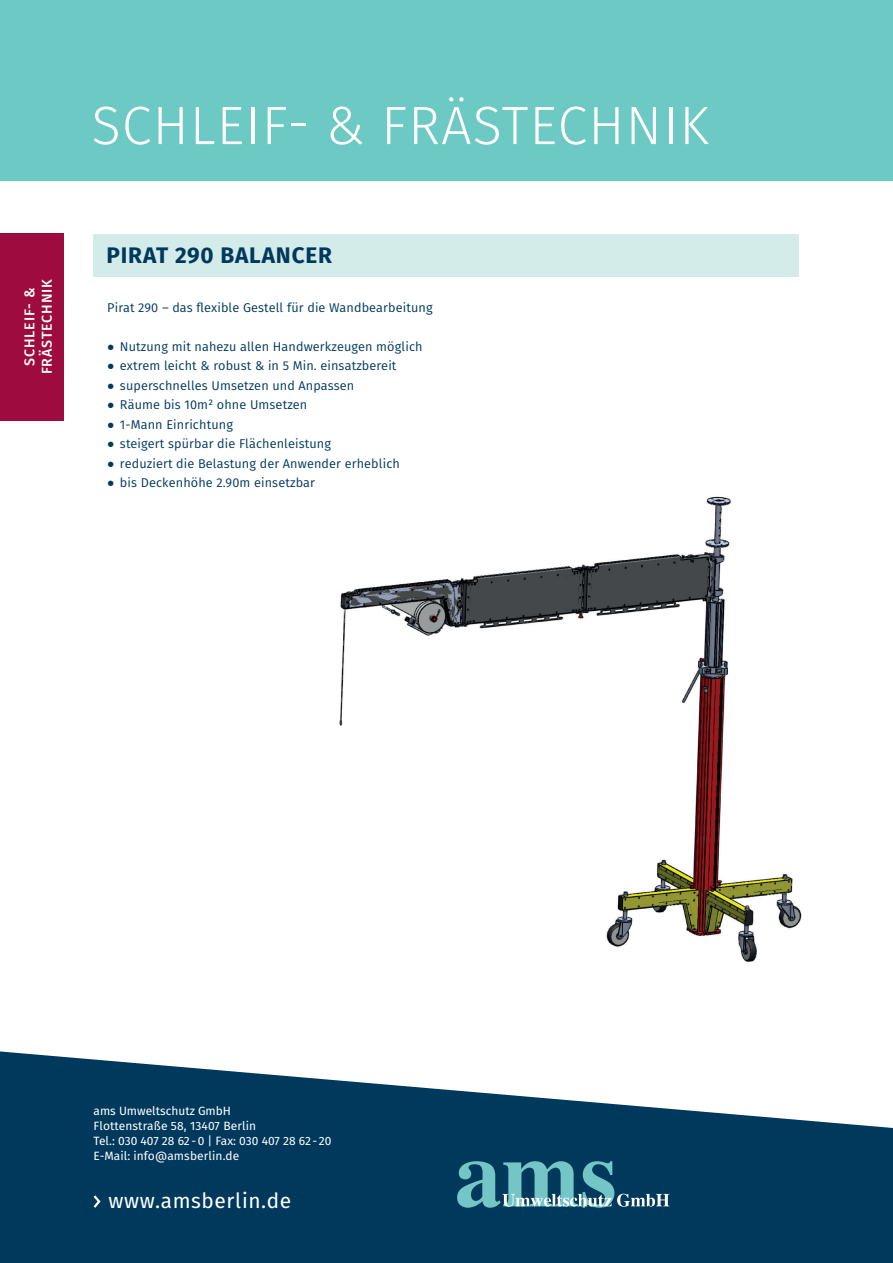
<style>
.page{position:relative;width:893px;height:1263px;background:#fff}
.page>*{position:absolute;margin:0;border:0;box-sizing:border-box;transform-origin:0 0}
.t1{font:300 54px "Fira Sans";letter-spacing:.02em;color:#fff}
.t2{font:700 22.5px "Fira Sans";letter-spacing:.04em;color:#00395c}
.t3{font:21px "Fira Sans";letter-spacing:.03em;color:#fff}
.t4{font:500 14.25px "Fira Sans";letter-spacing:.06em;color:#fff}
.Fira_-_Fließtext{font:12.75px "Fira Sans";letter-spacing:.01em;color:#00395c}
.t5{font:12px "Fira Sans";color:#fff}
.s1{font-size:11.7px}
</style>
<div class="page">
<div style="left:0;top:0;width:893px;height:181px;background:#6dc9c4"></div>
<svg style="left:0;top:1051px;width:893px;height:212px;fill:#00395c"></svg>
<svg style="left:91px;top:1193px;width:11px;height:17px"></svg>
<div style="left:0;top:234px;width:64px;height:187px;background:#9e0b3f"></div>
<svg style="left:457px;top:1161px;width:212px;height:47px;background:#3d7b8e"></svg>
<div style="left:94px;top:234px;width:705px;height:43px;background:#d3ecea"></div>
<img style="left:339px;top:496px;width:463px;height:466px">
<p class="t4" style="left:18px;top:366px;width:80px;rotate:-90deg">SCHLEIF- &amp;</p>
<p class="t4" style="left:35px;top:374px;width:97px;rotate:-90deg">FRÄSTECHNIK</p>
<p class="t1" style="left:92px;top:87px;width:619px">SCHLEIF- &amp; FRÄSTECHNIK</p>
<p class="t2" style="left:106px;top:237px;width:227px">PIRAT 290 BALANCER</p>
<p class="Fira_-_Fließtext" style="left:107px;top:298px;width:327px">Pirat 290 – das flexible Gestell für die Wandbearbeitung</p>
<p class="Fira_-_Fließtext" style="left:107px;top:337px;width:317px"><span class="s1">⦁</span> Nutzung mit nahezu allen Handwerkzeugen möglich</p>
<p class="Fira_-_Fließtext" style="left:107px;top:356px;width:291px"><span class="s1">⦁</span> extrem leicht &amp; robust &amp; in 5 Min. einsatzbereit</p>
<p class="Fira_-_Fließtext" style="left:107px;top:376px;width:249px"><span class="s1">⦁</span> superschnelles Umsetzen und Anpassen</p>
<p class="Fira_-_Fließtext" style="left:107px;top:395px;width:202px"><span class="s1">⦁</span> Räume bis 10m² ohne Umsetzen</p>
<p class="Fira_-_Fließtext" style="left:107px;top:415px;width:127px"><span class="s1">⦁</span> 1-Mann Einrichtung</p>
<p class="Fira_-_Fließtext" style="left:107px;top:434px;width:225px"><span class="s1">⦁</span> steigert spürbar die Flächenleistung</p>
<p class="Fira_-_Fließtext" style="left:107px;top:454px;width:294px"><span class="s1">⦁</span> reduziert die Belastung der Anwender erheblich</p>
<p class="Fira_-_Fließtext" style="left:107px;top:473px;width:209px"><span class="s1">⦁</span> bis Deckenhöhe 2.90m einsetzbar</p>
<p class="t5" style="left:94px;top:1101px;width:139px">ams Umweltschutz GmbH</p>
<p class="t5" style="left:94px;top:1116px;width:164px">Flottenstraße 58, 13407 Berlin</p>
<p class="t5" style="left:94px;top:1131px;width:239px">Tel.: 030 407 28 62 -0 | Fax: 030 407 28 62 - 20</p>
<p class="t5" style="left:94px;top:1146px;width:147px">E-Mail: info@amsberlin.de</p>
<p class="t3" style="left:108px;top:1185px;width:184px">www.amsberlin.de</p>
</div>
